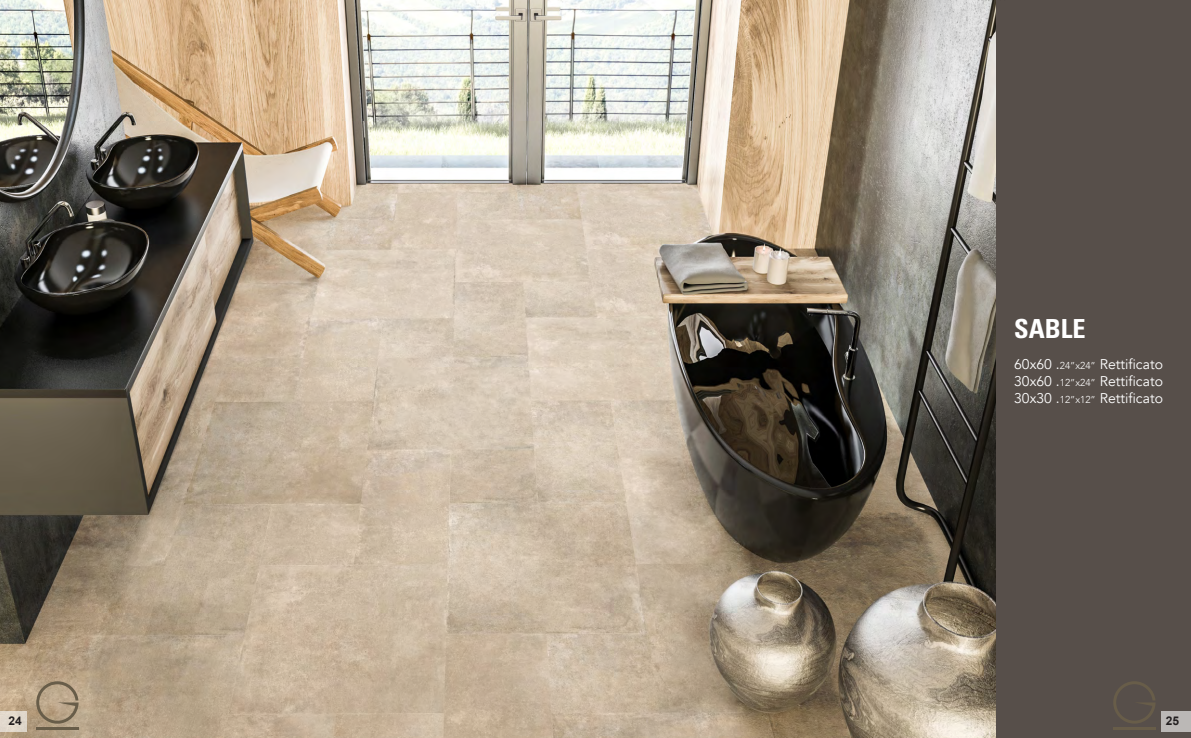
<style>
.page{position:relative;width:1191px;height:738px;background:#fff}
.page>*{position:absolute;margin:0;border:0;box-sizing:border-box;transform-origin:0 0}
.t1{font:700 condensed 26.2px "Univers";color:#fff}
.t2{font:14px "Avenir";color:#fff}
.t3{font:700 12px "Arial";color:#231f20}
.s1{font-weight:300;font-size:10px}
</style>
<div class="page">
<img style="left:0;top:0;width:997px;height:737px">
<div style="left:997px;top:0;width:194px;height:737px;background:#574f4a"></div>
<hr style="left:36px;top:726px;width:43px;height:3px;background:#685d49">
<svg style="left:36px;top:680px;width:43px;height:43px;background:#aa967c"></svg>
<hr style="left:1113px;top:726px;width:42px;height:3px;background:#685d49">
<svg style="left:1113px;top:681px;width:42px;height:42px"></svg>
<div style="left:1160px;top:710px;width:31px;height:21px;background:#bbb8b6"></div>
<div style="left:0;top:710px;width:27px;height:21px;background:#e2d9cc"></div>
<p class="t1" style="left:1014px;top:313px;width:73px">SABLE</p>
<p class="t2" style="left:1014px;top:356px;width:150px">60x60 .<span class="s1">24”x24”</span> Rettificato</p>
<p class="t2" style="left:1014px;top:373px;width:150px">30x60 .<span class="s1">12”x24”</span> Rettificato</p>
<p class="t2" style="left:1014px;top:389px;width:150px">30x30 .<span class="s1">12”x12”</span> Rettificato</p>
<p class="t3" style="left:8px;top:712px;width:15px">24</p>
<p class="t3" style="left:1165px;top:712px;width:15px">25</p>
</div>
